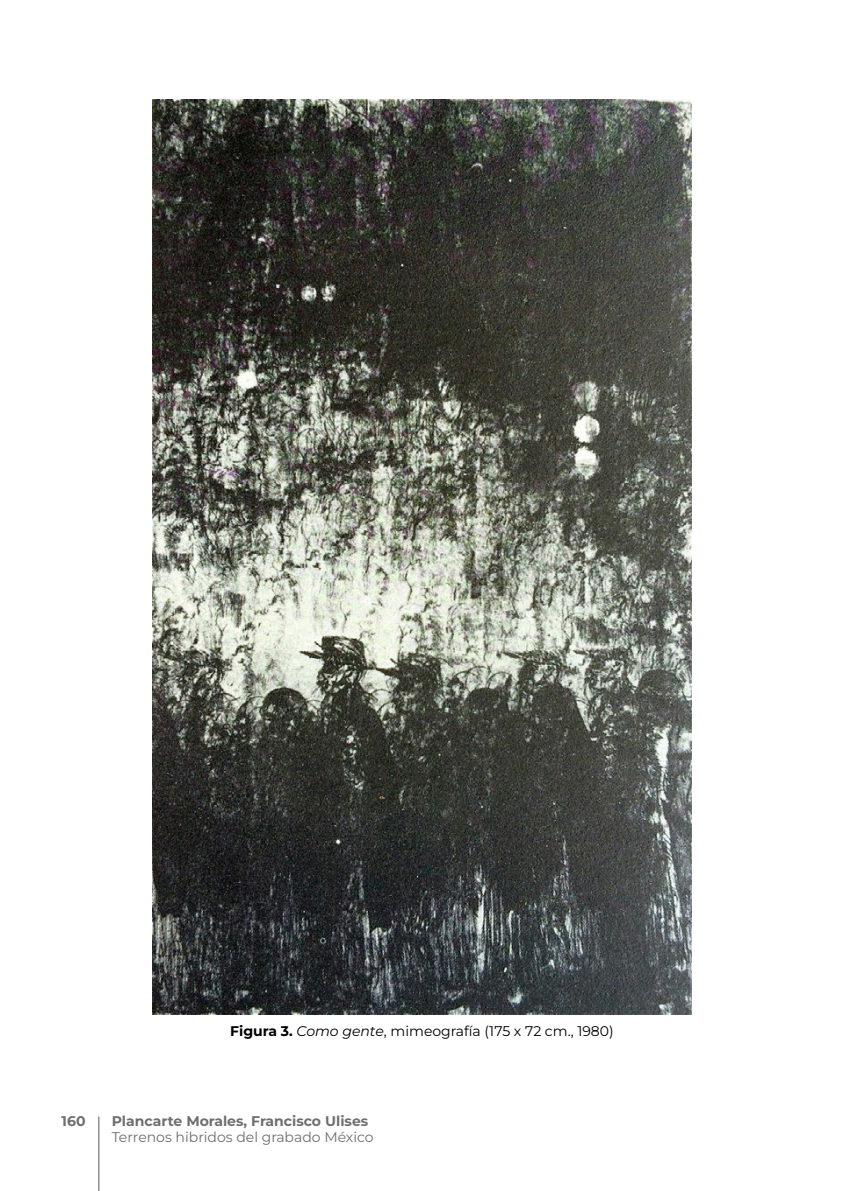
<style>
.page{position:relative;width:844px;height:1191px;background:#fff}
.page>*{position:absolute;margin:0;border:0;box-sizing:border-box;transform-origin:0 0}
.t1{font:14px "Montserrat";color:#000}
.t2{font:700 14px "Montserrat";color:#706f6f}
.t3{font:14px "Montserrat";color:#706f6f}
.s1{font-weight:700}
.s2{font-style:italic}
</style>
<div class="page">
<hr style="left:98px;top:1116px;width:1px;height:75px;background:#575756">
<img style="left:153px;top:99px;width:537px;height:916px">
<p class="t1" style="left:230px;top:1021px;width:385px"><span class="s1">Figura 3.</span> <span class="s2">Como gente</span>, mimeografía (175 x 72 cm., 1980)</p>
<p class="t2" style="left:62px;top:1112px;width:25px">160</p>
<p class="t2" style="left:112px;top:1112px;width:258px">Plancarte Morales, Francisco Ulises</p>
<p class="t3" style="left:112px;top:1127px;width:263px">Terrenos hibridos del grabado México</p>
</div>
